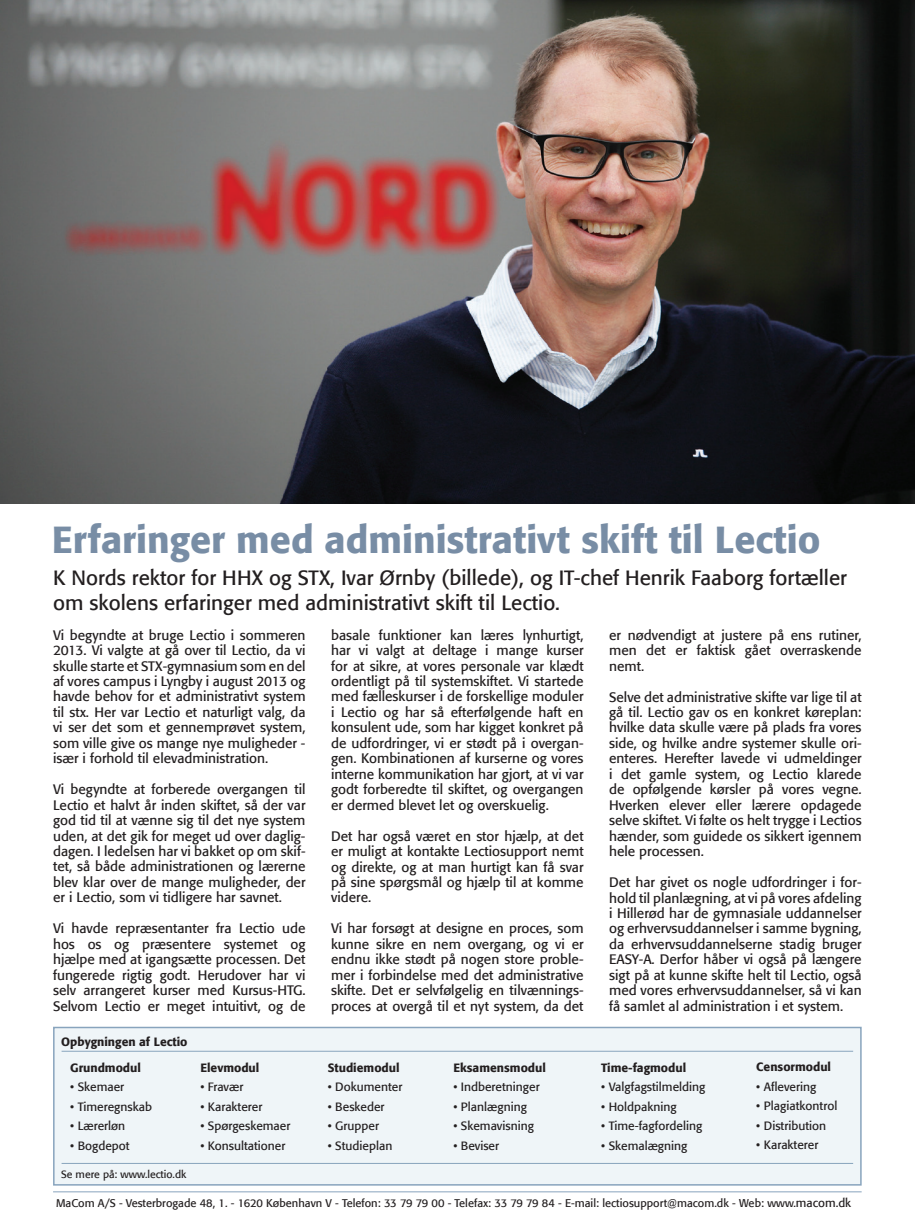
<style>
.page{position:relative;width:915px;height:1221px;background:#fff}
.page>*{position:absolute;margin:0;border:0;box-sizing:border-box;transform-origin:0 0}
.t1{font:500 37.5px "Formata";color:#788da5}
.t2{font:20.55px/24.6px "Formata";color:#231f20}
.t3{font:13.65px/15.5px "Formata";color:#231f20;text-align:justify}
.t4{font:12px "Formata";color:#231f20}
.t5{font:500 12px "Formata";color:#231f20}
.t6{font:11.1px "Formata";color:#231f20}
.t7{font:10.5px "Formata";color:#231f20}
.s1{font-size:11.85px}
</style>
<div class="page">
<hr style="left:53px;top:1191px;width:808px;height:1px;background:#88a4bd">
<div style="left:53px;top:1026px;width:808px;height:159px;background:#eff5f8;border:2px solid #88a4bd"></div>
<hr style="left:62px;top:1050px;width:790px;height:1px;background:#88a4bd">
<hr style="left:62px;top:1162px;width:790px;height:1px;background:#88a4bd">
<img style="left:0;top:0;width:914px;height:503px">
<h1 class="t1" style="left:52px;top:516px;width:769px">Erfaringer med administrativt skift til Lectio</h1>
<h2 class="t2" style="left:53px;top:565px;width:795px">K Nords rektor for HHX og STX, Ivar Ørnby (billede), og IT-chef Henrik Faaborg fortæller om skolens erfaringer med administrativt skift til Lectio.</h2>
<p class="t3" style="left:53px;top:627px;width:254px">Vi begyndte at bruge Lectio i sommeren 2013. Vi valgte at gå over til Lectio, da vi skulle starte et STX-gymnasium som en del af vores campus i Lyngby i august 2013 og havde behov for et administrativt system til stx. Her var Lectio et naturligt valg, da vi ser det som et gennemprøvet system, som ville give os mange nye muligheder - især i forhold til elevadministration.</p>
<p class="t3" style="left:53px;top:781px;width:254px">Vi begyndte at forberede overgangen til Lectio et halvt år inden skiftet, så der var god tid til at vænne sig til det nye system uden, at det gik for meget ud over daglig&shy;dagen. I ledelsen har vi bakket op om skif&shy;tet, så både administrationen og lærerne blev klar over de mange muligheder, der er i Lectio, som vi tidligere har savnet.</p>
<p class="t3" style="left:53px;top:920px;width:254px">Vi havde repræsentanter fra Lectio ude hos os og præsentere systemet og hjælpe med at igangsætte processen. Det fungerede rigtig godt. Herudover har vi selv arrangeret kurser med Kursus-HTG.<br>Selvom Lectio er meget intuitivt, og de</p>
<p class="t5" style="left:61px;top:1034px;width:128px">Opbygningen af Lectio</p>
<p class="t5" style="left:70px;top:1059px;width:72px">Grundmodul</p>
<p class="t4" style="left:70px;top:1079px;width:56px">• Skemaer</p>
<p class="t4" style="left:70px;top:1099px;width:83px">• Timeregnskab</p>
<p class="t4" style="left:70px;top:1118px;width:56px">• Lærerløn</p>
<p class="t4" style="left:70px;top:1138px;width:61px">• Bogdepot</p>
<p class="t7" style="left:61px;top:1167px;width:127px">Se mere på: www.lectio.dk</p>
<p class="t5" style="left:200px;top:1059px;width:60px">Elevmodul</p>
<p class="t4" style="left:200px;top:1079px;width:44px">• Fravær</p>
<p class="t4" style="left:200px;top:1098px;width:64px">• Karakterer</p>
<p class="t4" style="left:200px;top:1118px;width:91px">• Spørgeskemaer</p>
<p class="t4" style="left:200px;top:1137px;width:86px">• Konsultationer</p>
<p class="t3" style="left:331px;top:627px;width:254px">basale funktioner kan læres lynhurtigt, har vi valgt at deltage i mange kurser for at sikre, at vores personale var klædt ordentligt på til systemskiftet. Vi startede med fælleskurser i de forskellige moduler i Lectio og har så efterfølgende haft en konsulent ude, som har kigget konkret på de udfordringer, vi er stødt på i overgan&shy;gen. Kombinationen af kurserne og vores interne kommunikation har gjort, at vi var godt forberedte til skiftet, og overgangen er dermed blevet let og overskuelig.</p>
<p class="t3" style="left:331px;top:828px;width:254px">Det har også været en stor hjælp, at det er muligt at kontakte Lectiosupport nemt og direkte, og at man hurtigt kan få svar på sine spørgsmål og hjælp til at komme videre.</p>
<p class="t3" style="left:331px;top:920px;width:254px">Vi har forsøgt at designe en proces, som kunne sikre en nem overgang, og vi er endnu ikke stødt på nogen store proble&shy;mer i forbindelse med det administrative skifte. Det er selvfølgelig en tilvænnings&shy;proces at overgå til et nyt system, da det</p>
<p class="t3" style="left:609px;top:627px;width:254px">er nødvendigt at justere på ens rutiner, men det er faktisk gået overraskende nemt.</p>
<p class="t3" style="left:609px;top:689px;width:254px">Selve det administrative skifte var lige til at gå til. Lectio gav os en konkret køreplan: hvilke data skulle være på plads fra vores side, og hvilke andre systemer skulle ori&shy;enteres. Herefter lavede vi udmeldinger i det gamle system, og Lectio klarede de opfølgende kørsler på vores vegne.<br>Hverken elever eller lærere opdagede selve skiftet. Vi følte os helt trygge i Lectios hænder, som guidede os sikkert igennem hele processen.</p>
<p class="t3" style="left:609px;top:874px;width:254px">Det har givet os nogle udfordringer i for&shy;hold til planlægning, at vi på vores afdeling i Hillerød har de gymnasiale uddannelser og erhvervsuddannelser i samme bygning, da erhvervsuddannelserne stadig bruger EASY-A. Derfor håber vi også på længere sigt på at kunne skifte helt til Lectio, også med vores erhvervsuddannelser, så vi kan få samlet al administration i et system.</p>
<p class="t5" style="left:328px;top:1059px;width:73px">Studiemodul</p>
<p class="t4" style="left:328px;top:1079px;width:76px">• Dokumenter</p>
<p class="t4" style="left:328px;top:1098px;width:58px">• Beskeder</p>
<p class="t4" style="left:328px;top:1118px;width:53px">• Grupper</p>
<p class="t4" style="left:328px;top:1137px;width:66px">• Studieplan</p>
<p class="t5" style="left:453px;top:1059px;width:94px">Eksamensmodul</p>
<p class="t4" style="left:453px;top:1079px;width:88px">• Indberetninger</p>
<p class="t4" style="left:453px;top:1098px;width:75px">• Planlægning</p>
<p class="t4" style="left:453px;top:1118px;width:82px">• Skemavisning</p>
<p class="t4" style="left:453px;top:1137px;width:47px">• Beviser</p>
<p class="t5" style="left:601px;top:1059px;width:87px">Time-fagmodul</p>
<p class="t4" style="left:601px;top:1079px;width:106px">• Valgfagstilmelding</p>
<p class="t4" style="left:601px;top:1098px;width:77px">• Holdpakning</p>
<p class="t4" style="left:601px;top:1118px;width:103px">• Time-fagfordeling</p>
<p class="t4" style="left:601px;top:1137px;width:88px">• Skemalægning</p>
<p class="t5" style="left:756px;top:1059px;width:76px">Censormodul</p>
<p class="t4" style="left:756px;top:1079px;width:61px">• Aflevering</p>
<p class="t4" style="left:756px;top:1098px;width:83px">• Plagiatkontrol</p>
<p class="t4" style="left:756px;top:1118px;width:71px">• Distribution</p>
<p class="t4" style="left:756px;top:1137px;width:64px">• Karakterer</p>
<p class="t6" style="left:56px;top:1196px;width:796px">MaCom A/S - Vesterbrogade 48, 1. - 1620 København V - Telefon: 33 79 79 00 - Telefax: 33 79 79 84 - E-mail: lectiosupport@macom.dk - Web: www.<span class="s1">macom.dk</span></p>
</div>
